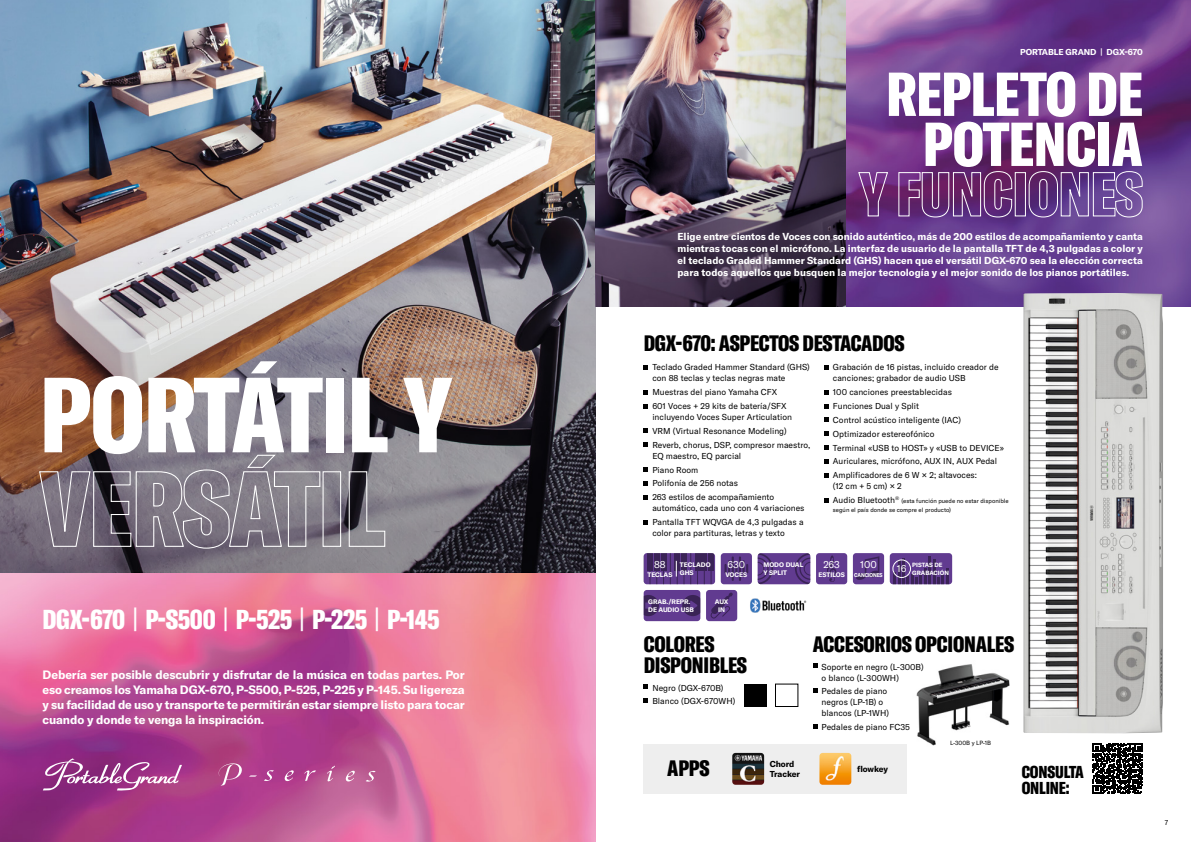
<style>
.page{position:relative;width:1191px;height:842px;background:#fff}
.page>*{position:absolute;margin:0;border:0;box-sizing:border-box;transform-origin:0 0}
.t1{font:900 extra-condensed 105px/94px "GT America Y";letter-spacing:-.01em;color:#fff}
.t2{font:900 extra-condensed 61px/50px "GT America Y";letter-spacing:-.005em;color:#fff;text-align:right}
.t3{font:900 extra-condensed 27px "GT America Y";letter-spacing:-.01em;color:#fff}
.t4{font:900 extra-condensed 22px/21px "GT America Y";letter-spacing:-.01em;color:#000}
.t5{font:900 extra-condensed 17px/16px "GT America Y";letter-spacing:-.01em;color:#000}
.t6{font:700 12px/15px "GT America Y";letter-spacing:-.01em;color:#fff;text-align:justify}
.t7{font:700 10px/12px "GT America Y";color:#fff;text-align:justify}
.t8{font:10px "GT America Y";color:#fff}
.t9{font:8.5px/13.8px "GT America Y";color:#000}
.t10{font:700 8.5px "GT America Y";letter-spacing:-.01em;color:#fff}
.t11{font:700 8.5px "GT America Y";letter-spacing:-.015em;color:#000}
.t12{font:7px "GT America Y";color:#000}
.t13{font:700 6.5px/8px "GT America Y";color:#fff}
.t14{font:6px/9px "GT America Y";color:#000}
.t15{font:700 6px/7.5px "GT America Y";color:#fff}
.t16{font:700 5.5px "GT America Y";letter-spacing:-.03em;color:#fff;scale:.9 1}
.s1{font-weight:400;font-stretch:normal}
</style>
<div class="page">
<img style="left:0;top:573px;width:595px;height:269px">
<img style="left:0;top:0;width:595px;height:216px">
<img style="left:0;top:216px;width:595px;height:357px">
<svg style="left:43px;top:758px;width:139px;height:32px;background:#a75397"></svg>
<svg style="left:218px;top:763px;width:24px;height:22px"></svg>
<svg style="left:249px;top:775px;width:8px;height:2px"></svg>
<svg style="left:264px;top:770px;width:10px;height:11px"></svg>
<svg style="left:284px;top:770px;width:10px;height:11px"></svg>
<svg style="left:304px;top:770px;width:12px;height:11px"></svg>
<svg style="left:327px;top:765px;width:8px;height:16px"></svg>
<svg style="left:346px;top:771px;width:9px;height:10px"></svg>
<svg style="left:365px;top:771px;width:11px;height:11px"></svg>
<img style="left:846px;top:0;width:345px;height:307px">
<img style="left:595px;top:0;width:86px;height:307px">
<div style="left:775px;top:684px;width:23px;height:23px;border:1px solid #000"></div>
<div style="left:744px;top:684px;width:22px;height:23px;background:#000"></div>
<div style="left:643px;top:744px;width:264px;height:50px;background:#eee"></div>
<img style="left:732px;top:753px;width:32px;height:32px">
<img style="left:819px;top:753px;width:32px;height:32px">
<svg style="left:1092px;top:743px;width:51px;height:51px"></svg>
<img style="left:1023px;top:293px;width:140px;height:440px">
<img style="left:916px;top:664px;width:94px;height:82px">
<img style="left:681px;top:0;width:165px;height:307px">
<svg style="left:643px;top:365px;width:5px;height:4px"></svg>
<svg style="left:643px;top:390px;width:5px;height:4px"></svg>
<svg style="left:643px;top:404px;width:5px;height:4px"></svg>
<svg style="left:643px;top:429px;width:5px;height:4px"></svg>
<svg style="left:643px;top:443px;width:5px;height:4px"></svg>
<svg style="left:643px;top:467px;width:5px;height:5px"></svg>
<svg style="left:643px;top:481px;width:5px;height:4px"></svg>
<svg style="left:643px;top:495px;width:5px;height:4px"></svg>
<svg style="left:643px;top:520px;width:5px;height:4px"></svg>
<div style="left:757px;top:553px;width:53px;height:31px;background:#613b90;border-radius:3px"></div>
<svg style="left:757px;top:553px;width:16px;height:31px"></svg>
<svg style="left:795px;top:553px;width:15px;height:31px"></svg>
<div style="left:816px;top:553px;width:31px;height:31px;background:#613b90;border-radius:3px"></div>
<svg style="left:827px;top:555px;width:9px;height:27px"></svg>
<div style="left:721px;top:553px;width:31px;height:31px;background:#613b90;border-radius:3px"></div>
<hr style="left:739px;top:556px;width:2px;height:25px;background:#000">
<svg style="left:724px;top:560px;width:24px;height:17px"></svg>
<hr style="left:731px;top:556px;width:3px;height:25px;background:#000">
<div style="left:706px;top:590px;width:31px;height:31px;background:#613b90;border-radius:3px"></div>
<svg style="left:710px;top:592px;width:23px;height:26px"></svg>
<svg style="left:824px;top:365px;width:4px;height:4px"></svg>
<svg style="left:824px;top:390px;width:4px;height:4px"></svg>
<svg style="left:824px;top:404px;width:4px;height:4px"></svg>
<svg style="left:824px;top:418px;width:4px;height:4px"></svg>
<svg style="left:824px;top:432px;width:4px;height:4px"></svg>
<svg style="left:824px;top:445px;width:4px;height:5px"></svg>
<svg style="left:824px;top:459px;width:4px;height:4px"></svg>
<svg style="left:824px;top:473px;width:4px;height:4px"></svg>
<svg style="left:824px;top:498px;width:4px;height:4px"></svg>
<div style="left:643px;top:590px;width:57px;height:31px;background:#613b90;border-radius:3px"></div>
<svg style="left:682px;top:595px;width:18px;height:21px"></svg>
<svg style="left:643px;top:595px;width:16px;height:21px"></svg>
<div style="left:853px;top:553px;width:31px;height:31px;background:#613b90;border-radius:3px"></div>
<svg style="left:856px;top:556px;width:23px;height:24px"></svg>
<div style="left:889px;top:553px;width:63px;height:31px;background:#613b90;border-radius:3px"></div>
<svg style="left:893px;top:572px;width:3px;height:12px"></svg>
<hr style="left:897px;top:560px;width:3px;height:24px;background:#000">
<hr style="left:902px;top:558px;width:3px;height:26px;background:#000">
<svg style="left:906px;top:568px;width:20px;height:16px"></svg>
<hr style="left:928px;top:557px;width:3px;height:27px;background:#000">
<hr style="left:932px;top:560px;width:3px;height:24px;background:#000">
<svg style="left:937px;top:576px;width:7px;height:8px"></svg>
<hr style="left:945px;top:568px;width:3px;height:16px;background:#000">
<div style="left:892px;top:560px;width:18px;height:18px;border:1px solid #fff;border-radius:50%"></div>
<svg style="left:643px;top:553px;width:72px;height:31px;background:#523477"></svg>
<svg style="left:643px;top:685px;width:5px;height:4px"></svg>
<svg style="left:643px;top:699px;width:5px;height:4px"></svg>
<svg style="left:813px;top:664px;width:4px;height:4px"></svg>
<svg style="left:813px;top:689px;width:4px;height:4px"></svg>
<svg style="left:813px;top:724px;width:4px;height:5px"></svg>
<img style="left:750px;top:598px;width:57px;height:15px">
<h1 class="t1" style="left:40px;top:367px;width:414px">PORTÁTIL Y<br>VERSÁTIL</h1>
<h3 class="t3" style="left:43px;top:603px;width:398px">DGX-670 <span class="s1">|</span> P-S500 <span class="s1">|</span> P-525 <span class="s1">|</span> P-225 <span class="s1">|</span> P-145</h3>
<p class="t6" style="left:43px;top:667px;width:424px">Debería ser posible descubrir y disfrutar de la música en todas partes. Por eso creamos los Yamaha DGX-670, P-S500, P-525, P-225 y P-145. Su ligereza y su facilidad de uso y transporte te permitirán estar siempre listo para tocar cuando y donde te venga la inspiración.</p>
<p class="t10" style="left:1020px;top:47px;width:124px">PORTABLE GRAND | DGX-670</p>
<h2 class="t2" style="left:859px;top:69px;width:285px">REPLETO DE<br>POTENCIA<br>Y FUNCIONES</h2>
<p class="t7" style="left:677px;top:231px;width:467px">Elige entre cientos de Voces con sonido auténtico, más de 200 estilos de acompañamiento y canta mientras tocas con el micrófono. La interfaz de usuario de la pantalla TFT de 4,3 pulgadas a color y el teclado Graded Hammer Standard (GHS) hacen que el versátil DGX-670 sea la elección correcta para todos aquellos que busquen la mejor tecnología y el mejor sonido de los pianos portátiles.</p>
<h3 class="t4" style="left:643px;top:332px;width:262px">DGX-670: ASPECTOS DESTACADOS</h3>
<p class="t9" style="left:652px;top:362px;width:159px;line-height:11px">Teclado Graded Hammer Standard (GHS) con 88 teclas y teclas negras mate</p>
<p class="t9" style="left:652px;top:385px;width:136px">Muestras del piano Yamaha CFX<br>601 Voces + 29 kits de batería/SFX</p>
<p class="t9" style="left:652px;top:410px;width:159px">incluyendo Voces Super Articulation<br>VRM (Virtual Resonance Modeling)<br>Reverb, chorus, DSP, compresor maestro,</p>
<p class="t9" style="left:652px;top:449px;width:123px">EQ maestro, EQ parcial<br>Piano Room<br>Polifonía de 256 notas<br>263 estilos de acompañamiento</p>
<p class="t9" style="left:652px;top:501px;width:154px">automático, cada uno con 4 variaciones<br>Pantalla TFT WQVGA de 4,3 pulgadas a</p>
<p class="t9" style="left:652px;top:526px;width:134px">color para partituras, letras y texto</p>
<p class="t13" style="left:763px;top:561px;width:41px">MODO DUAL<br>Y SPLIT</p>
<p class="t8" style="left:823px;top:558px;width:18px">263</p>
<p class="t13" style="left:818px;top:570px;width:28px">ESTILOS</p>
<p class="t9" style="left:833px;top:362px;width:167px;line-height:11px">Grabación de 16 pistas, incluido creador de canciones; grabador de audio USB</p>
<p class="t9" style="left:833px;top:385px;width:172px">100 canciones preestablecidas<br>Funciones Dual y Split<br>Control acústico inteligente (IAC)<br>Optimizador estereofónico<br>Terminal «USB to HOST» y «USB to DEVICE» Auriculares, micrófono, AUX IN, AUX Pedal Amplificadores de 6 W × 2; altavoces:</p>
<p class="t9" style="left:833px;top:479px;width:70px">(12 cm + 5 cm) × 2<br>Audio Bluetooth<sup>®</sup></p>
<p class="t14" style="left:833px;top:496px;width:177px;text-indent:69px">(esta función puede no estar disponible según el país donde se compre el producto)</p>
<p class="t8" style="left:654px;top:558px;width:13px">88</p>
<p class="t13" style="left:647px;top:570px;width:27px">TECLAS</p>
<p class="t13" style="left:680px;top:561px;width:32px">TECLADO<br>GHS</p>
<p class="t8" style="left:727px;top:558px;width:19px">630</p>
<p class="t13" style="left:725px;top:570px;width:23px">VOCES</p>
<p class="t13" style="left:714px;top:597px;width:15px;text-align:center">AUX<br>IN</p>
<p class="t8" style="left:860px;top:558px;width:18px">100</p>
<p class="t16" style="left:854px;top:571px;width:33px">CANCIONES</p>
<p class="t15" style="left:912px;top:561px;width:38px">PISTAS DE<br>GRABACIÓN</p>
<p class="t8" style="left:897px;top:563px;width:11px">16</p>
<p class="t13" style="left:648px;top:597px;width:47px">GRAB./REPR.<br>DE AUDIO USB</p>
<h3 class="t4" style="left:643px;top:633px;width:105px">COLORES<br>DISPONIBLES</h3>
<p class="t9" style="left:652px;top:681px;width:84px">Negro (DGX-670B)<br>Blanco (DGX-670WH)</p>
<h3 class="t4" style="left:813px;top:633px;width:203px">ACCESORIOS OPCIONALES</h3>
<p class="t9" style="left:821px;top:661px;width:104px;line-height:11px">Soporte en negro (L-300B) o blanco (L-300WH)</p>
<p class="t9" style="left:821px;top:686px;width:69px;line-height:11px">Pedales de piano negros (LP-1B) o blancos (LP-1WH)</p>
<p class="t9" style="left:821px;top:720px;width:90px">Pedales de piano FC35</p>
<p class="t14" style="left:950px;top:738px;width:43px">L-300B y LP-1B</p>
<h3 class="t4" style="left:667px;top:757px;width:44px">APPS</h3>
<p class="t11" style="left:770px;top:769px;width:32px">Tracker</p>
<p class="t11" style="left:770px;top:759px;width:26px">Chord</p>
<p class="t11" style="left:857px;top:764px;width:32px">flowkey</p>
<h3 class="t5" style="left:1021px;top:764px;width:64px">CONSULTA<br>ONLINE:</h3>
<p class="t12" style="left:1164px;top:818px;width:5px">7</p>
</div>
